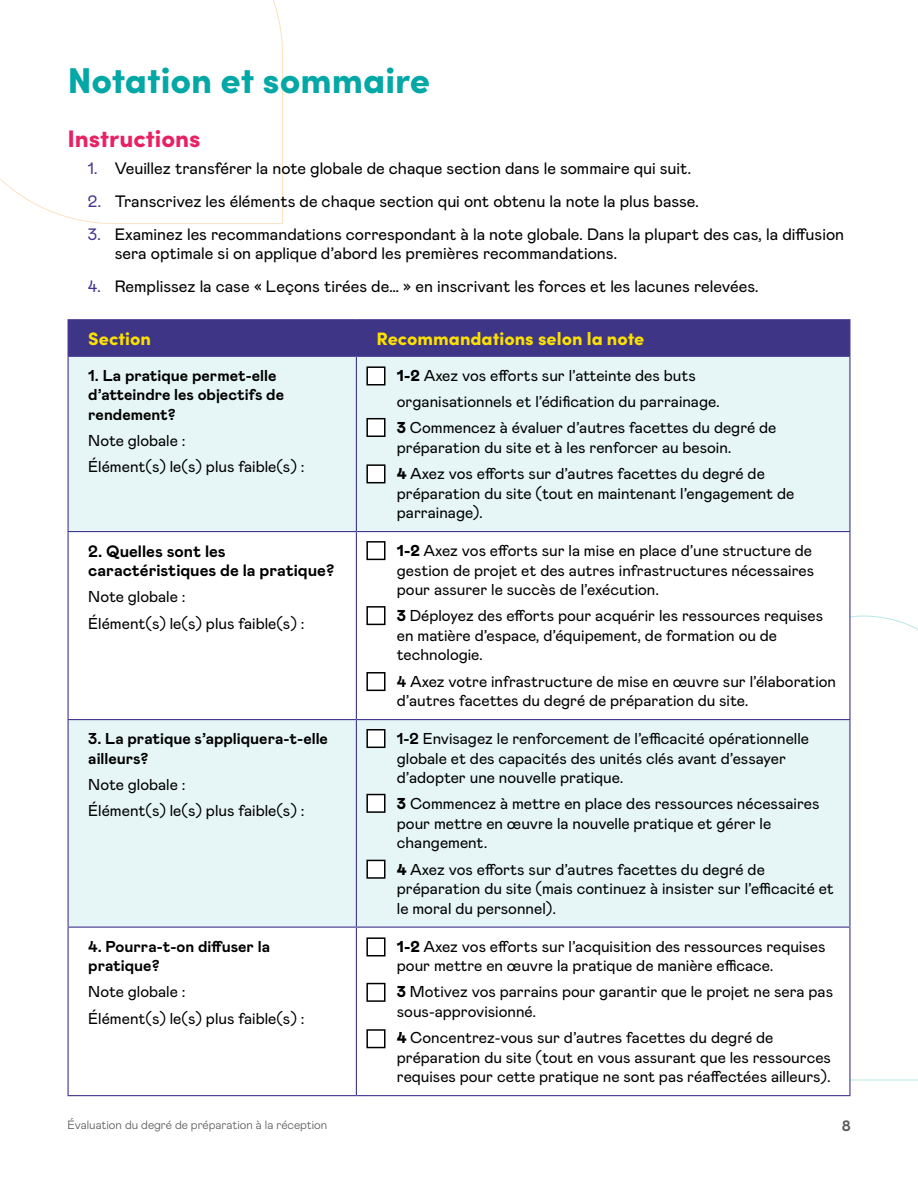
<style>
.page{position:relative;width:918px;height:1188px;background:#fff}
.page>*{position:absolute;margin:0;border:0;box-sizing:border-box;transform-origin:0 0}
.t1{font:900 36px "Sofia Pro";color:#03a8a6}
.t2{font:900 24px "Sofia Pro";color:#e82163}
.Table_Header{font:900 18px "Sofia Pro";color:#fce000}
.List_-_numbered_-_le{font:16.5px/19.5px "Mabry Pro";color:#000}
.Table_Body__Left_Col{font:700 16.5px/19.5px "Mabry Pro";color:#000}
.Table_Body{font:15.75px/19.5px "Mabry Pro";color:#000}
.Table_Body-2{font:700 15.75px/19.5px "Mabry Pro";color:#000}
.t3{font:700 15px "Mabry Pro";color:#58595b}
.t4{font:300 12px "Mabry Pro";color:#58595b}
.s1{color:#40368f}
.s2{font-weight:900}
.s3{font-weight:700}
</style>
<div class="page">
<svg style="left:0;top:0;width:283px;height:224px"></svg>
<div style="left:69px;top:320px;width:780px;height:36px;background:#3f3587"></div>
<div style="left:69px;top:357px;width:780px;height:174px;background:#e6f6f6"></div>
<svg style="left:69px;top:532px;width:780px;height:563px"></svg>
<hr style="left:68px;top:319px;width:288px;height:1px;background:#40368f">
<hr style="left:68px;top:320px;width:1px;height:36px;background:#40368f">
<hr style="left:356px;top:319px;width:494px;height:1px;background:#40368f">
<hr style="left:849px;top:320px;width:1px;height:36px;background:#40368f">
<hr style="left:68px;top:357px;width:1px;height:174px;background:#40368f">
<hr style="left:849px;top:357px;width:1px;height:174px;background:#40368f">
<hr style="left:68px;top:532px;width:1px;height:187px;background:#40368f">
<hr style="left:849px;top:532px;width:1px;height:187px;background:#40368f">
<hr style="left:68px;top:720px;width:1px;height:207px;background:#40368f">
<hr style="left:849px;top:720px;width:1px;height:207px;background:#40368f">
<hr style="left:68px;top:928px;width:1px;height:167px;background:#40368f">
<hr style="left:849px;top:928px;width:1px;height:167px;background:#40368f">
<hr style="left:68px;top:1095px;width:288px;height:1px;background:#40368f">
<hr style="left:356px;top:1095px;width:494px;height:1px;background:#40368f">
<hr style="left:356px;top:320px;width:1px;height:36px;background:#40368f">
<hr style="left:68px;top:356px;width:288px;height:1px;background:#40368f">
<hr style="left:356px;top:356px;width:494px;height:1px;background:#40368f">
<hr style="left:356px;top:357px;width:1px;height:174px;background:#40368f">
<hr style="left:68px;top:531px;width:288px;height:1px;background:#40368f">
<hr style="left:356px;top:531px;width:494px;height:1px;background:#40368f">
<hr style="left:356px;top:532px;width:1px;height:187px;background:#40368f">
<hr style="left:68px;top:719px;width:288px;height:1px;background:#40368f">
<hr style="left:356px;top:719px;width:494px;height:1px;background:#40368f">
<hr style="left:356px;top:720px;width:1px;height:207px;background:#40368f">
<hr style="left:68px;top:927px;width:288px;height:1px;background:#40368f">
<hr style="left:356px;top:927px;width:494px;height:1px;background:#40368f">
<hr style="left:356px;top:928px;width:1px;height:167px;background:#40368f">
<div style="left:367px;top:367px;width:18px;height:18px;background:#fff"></div>
<div style="left:366px;top:366px;width:20px;height:20px;border:2px solid #000"></div>
<div style="left:367px;top:542px;width:18px;height:17px;background:#fff"></div>
<div style="left:366px;top:541px;width:20px;height:19px;border:2px solid #000"></div>
<div style="left:367px;top:419px;width:18px;height:17px;background:#fff"></div>
<div style="left:366px;top:418px;width:20px;height:19px;border:2px solid #000"></div>
<div style="left:367px;top:607px;width:18px;height:17px;background:#fff"></div>
<div style="left:366px;top:606px;width:20px;height:19px;border:2px solid #000"></div>
<div style="left:367px;top:465px;width:18px;height:18px;background:#fff"></div>
<div style="left:366px;top:464px;width:20px;height:19px;border:2px solid #000"></div>
<div style="left:367px;top:673px;width:18px;height:17px;background:#fff"></div>
<div style="left:366px;top:672px;width:20px;height:19px;border:2px solid #000"></div>
<div style="left:367px;top:730px;width:18px;height:17px;background:#fff"></div>
<div style="left:366px;top:729px;width:20px;height:19px;border:2px solid #000"></div>
<div style="left:367px;top:795px;width:18px;height:17px;background:#fff"></div>
<div style="left:366px;top:794px;width:20px;height:19px;border:2px solid #000"></div>
<div style="left:367px;top:860px;width:18px;height:18px;background:#fff"></div>
<div style="left:366px;top:860px;width:20px;height:19px;border:2px solid #000"></div>
<div style="left:367px;top:938px;width:18px;height:18px;background:#fff"></div>
<div style="left:366px;top:937px;width:20px;height:19px;border:2px solid #000"></div>
<div style="left:367px;top:984px;width:18px;height:17px;background:#fff"></div>
<div style="left:366px;top:983px;width:20px;height:19px;border:2px solid #000"></div>
<div style="left:367px;top:1030px;width:18px;height:18px;background:#fff"></div>
<div style="left:366px;top:1029px;width:20px;height:19px;border:2px solid #000"></div>
<h1 class="t1" style="left:68px;top:53px;width:364px">Notation et sommaire</h1>
<h2 class="t2" style="left:68px;top:120px;width:135px">Instructions</h2>
<p class="List_-_numbered_-_le" style="left:88px;top:157px;width:605px"><span class="s1">1.</span> Veuillez transférer la note globale de chaque section dans le sommaire qui suit.</p>
<h1 class="List_-_numbered_-_le" style="left:88px;top:190px;width:613px"><span class="s1">2.</span> Transcrivez les éléments de chaque section qui ont obtenu la note la plus basse.</h1>
<h1 class="List_-_numbered_-_le" style="left:115px;top:223px;width:731px;text-indent:-27px"><span class="s1">3.</span> Examinez les recommandations correspondant à la note globale. Dans la plupart des cas, la diffusion sera optimale si on applique d’abord les premières recommandations.</h1>
<h1 class="List_-_numbered_-_le" style="left:88px;top:276px;width:673px"><span class="s1">4.</span> Remplissez la case « Leçons tirées de… » en inscrivant les forces et les lacunes relevées.</h1>
<p class="Table_Header" style="left:88px;top:324px;width:64px">Section</p>
<p class="Table_Header" style="left:377px;top:324px;width:269px">Recommandations selon la note</p>
<p class="Table_Body-2" style="left:88px;top:365px;width:197px">1. La pratique permet-elle d’atteindre les objectifs de rendement?</p>
<p class="Table_Body" style="left:88px;top:430px;width:99px">Note globale :</p>
<p class="Table_Body" style="left:88px;top:456px;width:218px">Élément(s) le(s) plus faible(s) :</p>
<p class="Table_Body" style="left:397px;top:365px;width:300px"><span class="s2">1-2</span> Axez vos efforts sur l’atteinte des buts</p>
<p class="Table_Body" style="left:397px;top:391px;width:324px">organisationnels et l’édification du parrainage.</p>
<p class="Table_Body" style="left:397px;top:417px;width:381px"><span class="s2">3</span> Commencez à évaluer d’autres facettes du degré de préparation du site et à les renforcer au besoin.</p>
<p class="Table_Body" style="left:397px;top:463px;width:399px"><span class="s2">4</span> Axez vos efforts sur d’autres facettes du degré de préparation du site (tout en maintenant l’engagement de parrainage).</p>
<h1 class="Table_Body__Left_Col" style="left:88px;top:541px;width:247px">2. Quelles sont les caractéristiques de la pratique?</h1>
<p class="Table_Body" style="left:88px;top:586px;width:99px">Note globale :</p>
<p class="Table_Body" style="left:88px;top:613px;width:218px">Élément(s) le(s) plus faible(s) :</p>
<p class="Table_Body" style="left:397px;top:540px;width:419px"><span class="s2">1-2</span> Axez vos efforts sur la mise en place d’une structure de gestion de projet et des autres infrastructures nécessaires pour assurer le succès de l’exécution.</p>
<p class="Table_Body" style="left:397px;top:605px;width:428px"><span class="s2">3</span> Déployez des efforts pour acquérir les ressources requises en matière d’espace, d’équipement, de formation ou de technologie.</p>
<p class="Table_Body" style="left:397px;top:671px;width:441px"><span class="s3">4</span> Axez votre infrastructure de mise en œuvre sur l’élaboration d’autres facettes du degré de préparation du site.</p>
<p class="Table_Body-2" style="left:88px;top:728px;width:241px">3. La pratique s’appliquera-t-elle ailleurs?</p>
<p class="Table_Body" style="left:88px;top:774px;width:99px">Note globale :</p>
<p class="Table_Body" style="left:88px;top:800px;width:218px">Élément(s) le(s) plus faible(s) :</p>
<p class="Table_Body" style="left:397px;top:728px;width:414px"><span class="s3">1-2</span> Envisagez le renforcement de l’efficacité opérationnelle globale et des capacités des unités clés avant d’essayer d’adopter une nouvelle pratique.</p>
<p class="Table_Body" style="left:397px;top:793px;width:424px"><span class="s2">3</span> Commencez à mettre en place des ressources nécessaires pour mettre en œuvre la nouvelle pratique et gérer le changement.</p>
<p class="Table_Body" style="left:397px;top:859px;width:439px"><span class="s2">4</span> Axez vos efforts sur d’autres facettes du degré de préparation du site (mais continuez à insister sur l’efficacité et le moral du personnel).</p>
<p class="Table_Body-2" style="left:88px;top:936px;width:183px">4. Pourra-t-on diffuser la pratique?</p>
<p class="Table_Body" style="left:88px;top:981px;width:99px">Note globale :</p>
<p class="Table_Body" style="left:88px;top:1008px;width:218px">Élément(s) le(s) plus faible(s) :</p>
<p class="Table_Body" style="left:397px;top:936px;width:430px"><span class="s2">1-2</span> Axez vos efforts sur l’acquisition des ressources requises pour mettre en œuvre la pratique de manière efficace.</p>
<p class="Table_Body" style="left:397px;top:981px;width:438px"><span class="s2">3</span> Motivez vos parrains pour garantir que le projet ne sera pas sous-approvisionné.</p>
<p class="Table_Body" style="left:397px;top:1027px;width:436px"><span class="s2">4</span> Concentrez-vous sur d’autres facettes du degré de préparation du site (tout en vous assurant que les ressources requises pour cette pratique ne sont pas réaffectées ailleurs).</p>
<p class="t4" style="left:68px;top:1116px;width:261px">Évaluation du degré de préparation à la réception</p>
<p class="t3" style="left:842px;top:1115px;width:11px">8</p>
</div>
